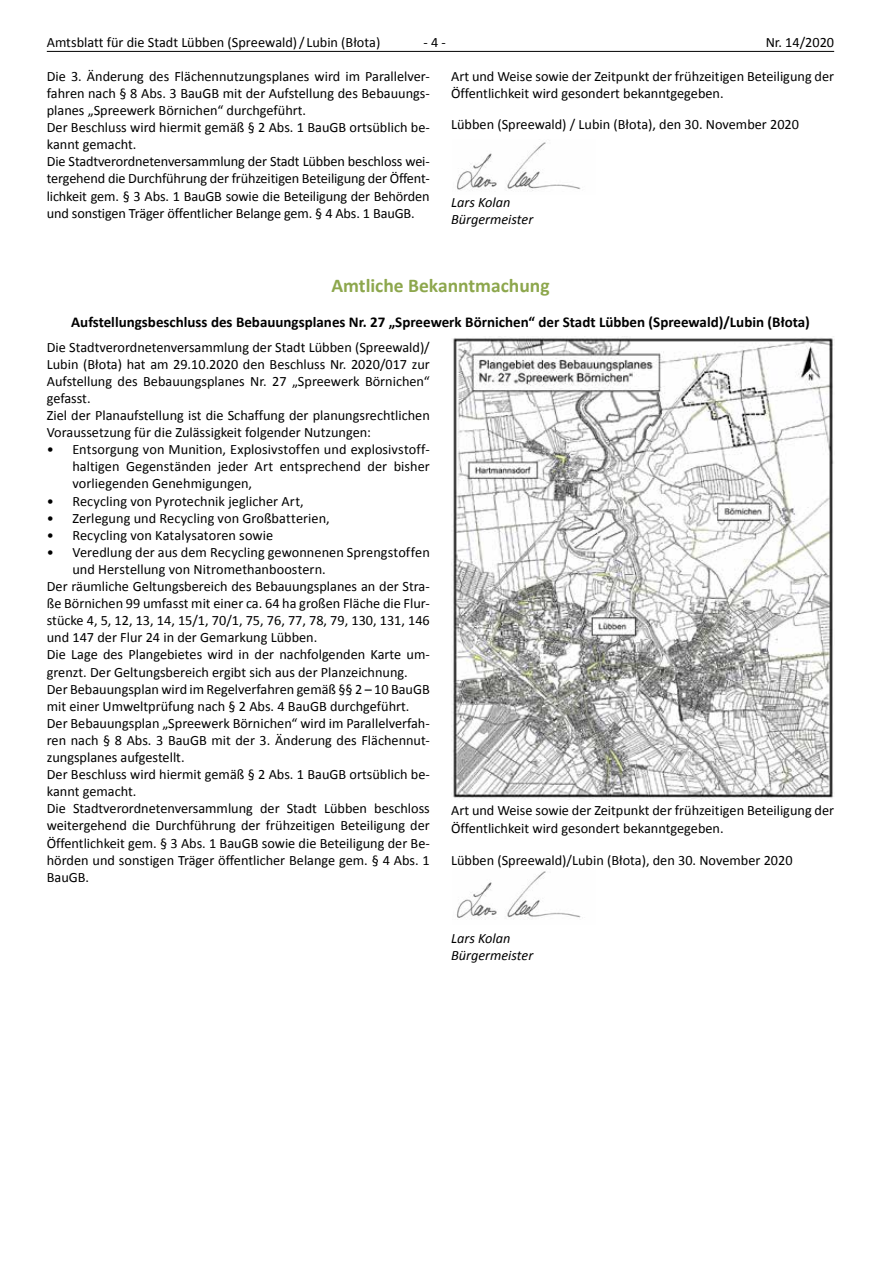
<style>
.page{position:relative;width:881px;height:1263px;background:#fff}
.page>*{position:absolute;margin:0;border:0;box-sizing:border-box;transform-origin:0 0}
.t1{font:700 19.5px "Calibri";color:#8da74d}
.t2{font:700 15px "Calibri";color:#000}
.t3{font:14.25px/17.1px "Calibri";color:#000}
.t4{font:italic 14.25px/17.1px "Calibri";color:#000}
</style>
<div class="page">
<hr style="left:47px;top:51px;width:786px;height:1px;background:#000">
<img style="left:457px;top:142px;width:124px;height:49px">
<img style="left:453px;top:338px;width:380px;height:461px">
<img style="left:456px;top:871px;width:125px;height:49px">
<p class="t3" style="left:47px;top:33px;width:335px">Amtsblatt für die Stadt Lübben (Spreewald)/ Lubin (Błota)</p>
<p class="t3" style="left:423px;top:33px;width:24px">- 4 -</p>
<p class="t3" style="left:765px;top:33px;width:70px">Nr. 14/2020</p>
<p class="t3" style="left:47px;top:67px;width:384px">Die 3. Änderung des Flächennutzungsplanes wird im Parallelver&shy;fahren nach § 8 Abs. 3 BauGB mit der Aufstellung des Bebauungs&shy;planes „Spreewerk Börnichen“ durchgeführt.<br>Der Beschluss wird hiermit gemäß § 2 Abs. 1 BauGB ortsüblich be&shy;kannt gemacht.<br>Die Stadtverordnetenversammlung der Stadt Lübben beschloss wei&shy;tergehend die Durchführung der frühzeitigen Beteiligung der Öffent&shy;lichkeit gem. § 3 Abs. 1 BauGB sowie die Beteiligung der Behörden und sonstigen Träger öffentlicher Belange gem. § 4 Abs. 1 BauGB.</p>
<p class="t3" style="left:451px;top:67px;width:384px">Art und Weise sowie der Zeitpunkt der frühzeitigen Beteiligung der<br>Öffentlichkeit wird gesondert bekanntgegeben.</p>
<p class="t3" style="left:451px;top:115px;width:349px">Lübben (Spreewald) / Lubin (Błota), den 30. November 2020</p>
<p class="t4" style="left:451px;top:193px;width:84px">Lars Kolan<br>Bürgermeister</p>
<h1 class="t1" style="left:331px;top:273px;width:219px">Amtliche Bekanntmachung</h1>
<p class="t2" style="left:71px;top:312px;width:739px">Aufstellungsbeschluss des Bebauungsplanes Nr. 27 „Spreewerk Börnichen“ der Stadt Lübben (Spreewald)/Lubin (Błota)</p>
<p class="t3" style="left:47px;top:338px;width:384px">Die Stadtverordnetenversammlung der Stadt Lübben (Spreewald)/ Lubin (Błota) hat am 29.10.2020 den Beschluss Nr. 2020/017 zur Aufstellung des Bebauungsplanes Nr. 27 „Spreewerk Börnichen“ gefasst.<br>Ziel der Planaufstellung ist die Schaffung der planungsrechtlichen Voraussetzung für die Zulässigkeit folgender Nutzungen:</p>
<p class="t3" style="left:72px;top:440px;width:359px;text-align:justify;text-indent:-26px">• Entsorgung von Munition, Explosivstoffen und explosivstoff&shy;haltigen Gegenständen jeder Art entsprechend der bisher vorliegenden Genehmigungen,</p>
<p class="t3" style="left:47px;top:492px;width:258px">• Recycling von Pyrotechnik jeglicher Art,</p>
<p class="t3" style="left:47px;top:509px;width:284px">• Zerlegung und Recycling von Großbatterien,</p>
<p class="t3" style="left:47px;top:526px;width:228px">• Recycling von Katalysatoren sowie</p>
<p class="t3" style="left:47px;top:543px;width:384px">• Veredlung der aus dem Recycling gewonnenen Sprengstoffen</p>
<p class="t3" style="left:72px;top:560px;width:255px">und Herstellung von Nitromethanboostern.</p>
<p class="t3" style="left:47px;top:577px;width:384px">Der räumliche Geltungsbereich des Bebauungsplanes an der Stra-</p>
<p class="t3" style="left:47px;top:594px;width:384px">ße Börnichen 99 umfasst mit einer ca. 64 ha großen Fläche die Flur-</p>
<p class="t3" style="left:47px;top:611px;width:384px">stücke 4, 5, 12, 13, 14, 15/1, 70/1, 75, 76, 77, 78, 79, 130, 131, 146</p>
<p class="t3" style="left:47px;top:628px;width:272px">und 147 der Flur 24 in der Gemarkung Lübben.</p>
<p class="t3" style="left:47px;top:645px;width:384px">Die Lage des Plangebietes wird in der nachfolgenden Karte um-</p>
<p class="t3" style="left:47px;top:663px;width:362px">grenzt. Der Geltungsbereich ergibt sich aus der Planzeichnung.</p>
<p class="t3" style="left:47px;top:680px;width:384px">Der Bebauungsplan wird im Regelverfahren gemäß §§ 2 – 10 BauGB</p>
<p class="t3" style="left:47px;top:697px;width:364px">mit einer Umweltprüfung nach § 2 Abs. 4 BauGB durchgeführt.</p>
<p class="t3" style="left:47px;top:714px;width:384px">Der Bebauungsplan „Spreewerk Börnichen“ wird im Parallelverfah-</p>
<p class="t3" style="left:47px;top:731px;width:384px">ren nach § 8 Abs. 3 BauGB mit der 3. Änderung des Flächennut-</p>
<p class="t3" style="left:47px;top:748px;width:139px">zungsplanes aufgestellt.</p>
<p class="t3" style="left:47px;top:765px;width:384px">Der Beschluss wird hiermit gemäß § 2 Abs. 1 BauGB ortsüblich be-</p>
<p class="t3" style="left:47px;top:782px;width:91px">kannt gemacht.</p>
<p class="t3" style="left:47px;top:799px;width:384px">Die Stadtverordnetenversammlung der Stadt Lübben beschloss</p>
<p class="t3" style="left:47px;top:816px;width:384px">weitergehend die Durchführung der frühzeitigen Beteiligung der</p>
<p class="t3" style="left:47px;top:834px;width:384px">Öffentlichkeit gem. § 3 Abs. 1 BauGB sowie die Beteiligung der Be-</p>
<p class="t3" style="left:47px;top:851px;width:384px">hörden und sonstigen Träger öffentlicher Belange gem. § 4 Abs. 1</p>
<p class="t3" style="left:47px;top:868px;width:44px">BauGB.</p>
<p class="t3" style="left:451px;top:801px;width:384px">Art und Weise sowie der Zeitpunkt der frühzeitigen Beteiligung der<br>Öffentlichkeit wird gesondert bekanntgegeben.</p>
<p class="t3" style="left:451px;top:851px;width:343px">Lübben (Spreewald)/Lubin (Błota), den 30. November 2020</p>
<p class="t4" style="left:451px;top:928px;width:84px">Lars Kolan<br>Bürgermeister</p>
</div>
